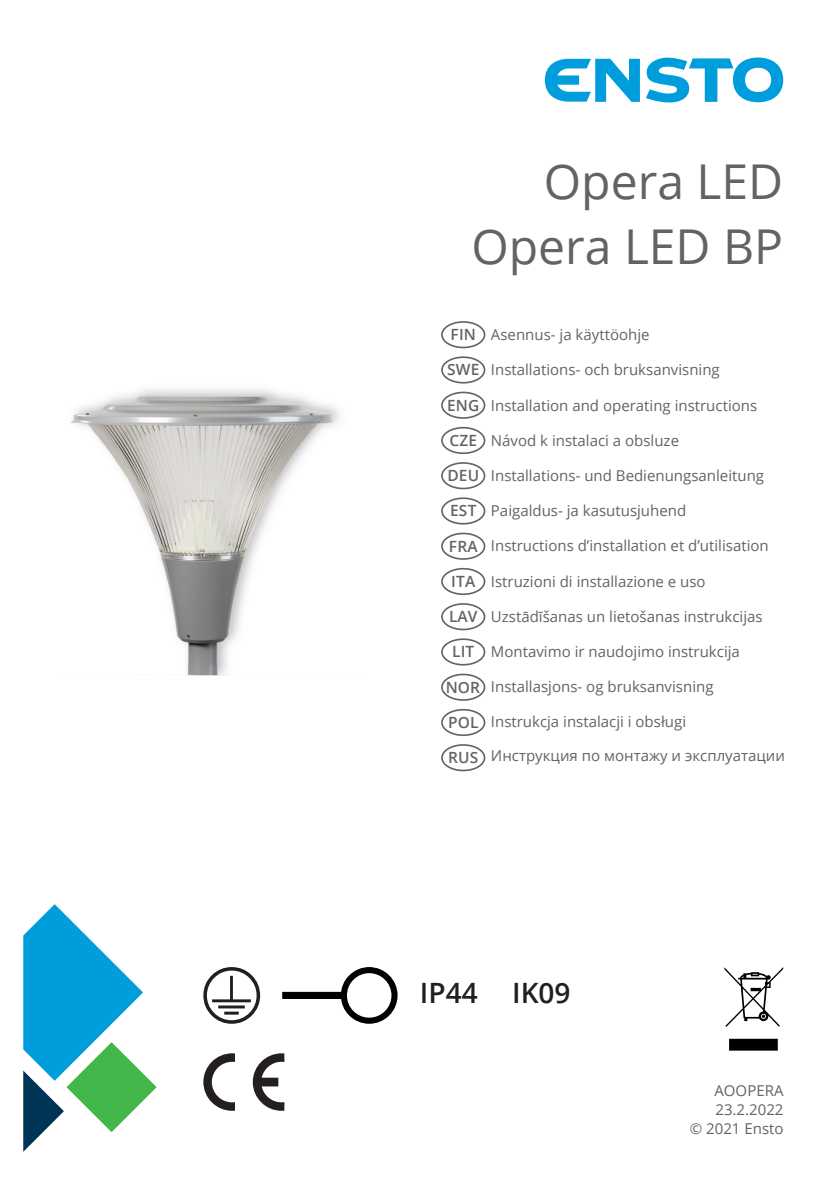
<style>
.page{position:relative;width:840px;height:1191px;background:#fff}
.page>*{position:absolute;margin:0;border:0;box-sizing:border-box;transform-origin:0 0}
.t1{font:48px "Open Sans";color:#636366}
.IP{font:600 28px "Open Sans";color:#231f20}
.t2{font:600 15.4px "Open Sans";letter-spacing:.01em;color:#636466}
.Languages{font:15px "Open Sans";color:#636366}
</style>
<div class="page">
<svg style="left:544px;top:59px;width:95px;height:43px"></svg>
<svg style="left:646px;top:57px;width:136px;height:45px"></svg>
<svg style="left:23px;top:904px;width:133px;height:247px"></svg>
<div style="left:441px;top:321px;width:44px;height:27px;border:2px solid #636466;border-radius:50%"></div>
<div style="left:441px;top:356px;width:44px;height:27px;border:2px solid #636466;border-radius:50%"></div>
<div style="left:441px;top:391px;width:44px;height:28px;border:2px solid #636466;border-radius:50%"></div>
<div style="left:441px;top:744px;width:44px;height:27px;border:2px solid #636466;border-radius:50%"></div>
<div style="left:441px;top:462px;width:44px;height:27px;border:2px solid #636466;border-radius:50%"></div>
<div style="left:441px;top:532px;width:44px;height:28px;border:2px solid #636466;border-radius:50%"></div>
<div style="left:441px;top:427px;width:44px;height:27px;border:2px solid #636466;border-radius:50%"></div>
<div style="left:441px;top:603px;width:44px;height:27px;border:2px solid #636466;border-radius:50%"></div>
<div style="left:441px;top:638px;width:44px;height:27px;border:2px solid #636466;border-radius:50%"></div>
<div style="left:441px;top:709px;width:44px;height:27px;border:2px solid #636466;border-radius:50%"></div>
<div style="left:441px;top:497px;width:44px;height:27px;border:2px solid #636466;border-radius:50%"></div>
<div style="left:441px;top:568px;width:44px;height:27px;border:2px solid #636466;border-radius:50%"></div>
<div style="left:441px;top:673px;width:44px;height:28px;border:2px solid #636466;border-radius:50%"></div>
<svg style="left:203px;top:967px;width:57px;height:56px"></svg>
<div style="left:283px;top:992px;width:60px;height:6px;background:#000"></div>
<svg style="left:340px;top:967px;width:57px;height:56px"></svg>
<svg style="left:203px;top:1053px;width:32px;height:57px"></svg>
<svg style="left:253px;top:1053px;width:31px;height:57px"></svg>
<svg style="left:724px;top:967px;width:58px;height:83px"></svg>
<img style="left:70px;top:389px;width:270px;height:287px">
<p class="t1" style="left:543px;top:148px;width:241px">Opera LED</p>
<p class="t1" style="left:471px;top:214px;width:313px">Opera LED BP</p>
<p class="t2" style="left:450px;top:324px;width:27px">FIN</p>
<p class="Languages" style="left:490px;top:324px;width:160px">Asennus- ja käyttöohje</p>
<p class="t2" style="left:447px;top:359px;width:34px">SWE</p>
<p class="t2" style="left:447px;top:394px;width:34px">ENG</p>
<p class="Languages" style="left:490px;top:360px;width:230px">Installations- och bruksanvisning</p>
<p class="Languages" style="left:490px;top:395px;width:268px">Installation and operating instructions</p>
<p class="t2" style="left:449px;top:430px;width:29px">CZE</p>
<p class="t2" style="left:447px;top:465px;width:33px">DEU</p>
<p class="t2" style="left:450px;top:500px;width:28px">EST</p>
<p class="t2" style="left:448px;top:535px;width:30px">FRA</p>
<p class="t2" style="left:451px;top:571px;width:26px">ITA</p>
<p class="t2" style="left:449px;top:606px;width:30px">LAV</p>
<p class="t2" style="left:452px;top:641px;width:24px">LIT</p>
<p class="t2" style="left:445px;top:676px;width:36px">NOR</p>
<p class="t2" style="left:448px;top:712px;width:32px">POL</p>
<p class="t2" style="left:448px;top:747px;width:32px">RUS</p>
<p class="Languages" style="left:490px;top:430px;width:189px">Návod k instalaci a obsluze</p>
<p class="Languages" style="left:490px;top:465px;width:274px">Installations- und Bedienungsanleitung</p>
<p class="Languages" style="left:490px;top:500px;width:197px">Paigaldus- ja kasutusjuhend</p>
<p class="Languages" style="left:490px;top:535px;width:279px">Instructions d’installation et d’utilisation</p>
<p class="Languages" style="left:490px;top:571px;width:216px">Istruzioni di installazione e uso</p>
<p class="Languages" style="left:490px;top:606px;width:273px">Uzstādīšanas un lietošanas instrukcijas</p>
<p class="Languages" style="left:490px;top:641px;width:250px">Montavimo ir naudojimo instrukcija</p>
<p class="Languages" style="left:490px;top:676px;width:224px">Installasjons- og bruksanvisning</p>
<p class="Languages" style="left:490px;top:711px;width:197px">Instrukcja instalacji i obsługi</p>
<p class="Languages" style="left:490px;top:745px;width:295px">Инструкция по монтажу и эксплуатации</p>
<p class="IP" style="left:419px;top:974px;width:59px">IP44</p>
<p class="IP" style="left:512px;top:974px;width:60px">IK09</p>
<p class="Languages" style="left:714px;top:1079px;width:71px">AOOPERA</p>
<p class="Languages" style="left:715px;top:1098px;width:70px">23.2.2022</p>
<p class="Languages" style="left:689px;top:1117px;width:95px">© 2021 Ensto</p>
</div>
